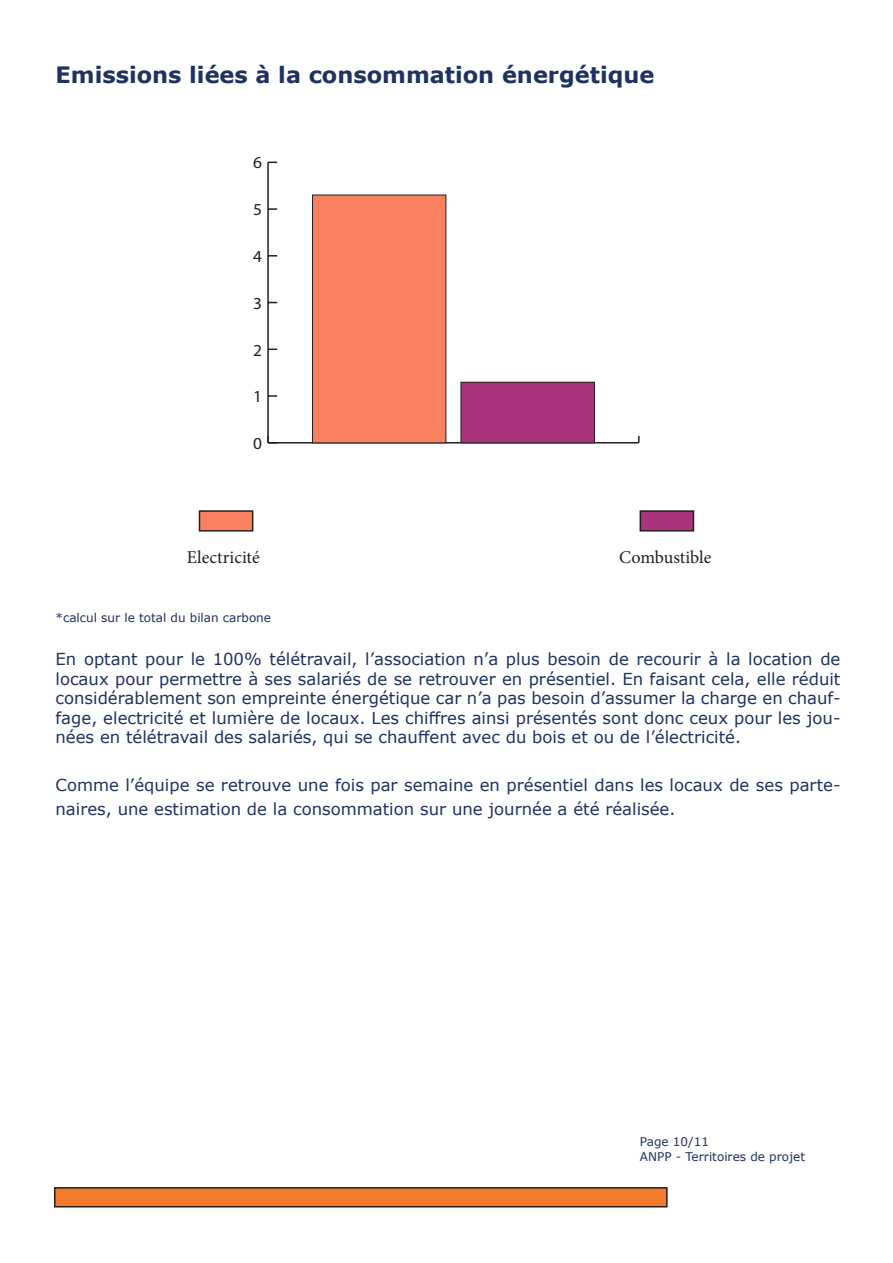
<style>
.page{position:relative;width:893px;height:1263px;background:#fff}
.page>*{position:absolute;margin:0;border:0;box-sizing:border-box;transform-origin:0 0}
.t1{font:700 22.5px "Verdana";color:#1d3260}
.t2{font:18px "Minion Pro";color:#231f20}
.t3{font:16.8px "Myriad Pro";color:#231f20}
.t4{font:16.5px/19.5px "Verdana";color:#1d3260;text-align:justify}
.t5{font:12px "Verdana";color:#1d3260}
</style>
<div class="page">
<div style="left:55px;top:1188px;width:612px;height:19px;background:#f47b2c"></div>
<div style="left:54px;top:1187px;width:614px;height:20px;border:2px solid #231f20"></div>
<hr style="left:268px;top:442px;width:371px;height:1px;background:#231f20">
<svg style="left:638px;top:436px;width:2px;height:7px"></svg>
<hr style="left:267px;top:162px;width:2px;height:281px;background:#231f20">
<svg style="left:269px;top:395px;width:8px;height:2px"></svg>
<svg style="left:269px;top:348px;width:8px;height:2px"></svg>
<svg style="left:269px;top:255px;width:8px;height:2px"></svg>
<svg style="left:269px;top:208px;width:8px;height:2px"></svg>
<div style="left:461px;top:382px;width:133px;height:61px;background:#ab337b"></div>
<div style="left:461px;top:382px;width:134px;height:61px;border:1px solid #231f20"></div>
<div style="left:312px;top:195px;width:134px;height:248px;background:#f9815f"></div>
<div style="left:312px;top:195px;width:134px;height:248px;border:1px solid #231f20"></div>
<div style="left:199px;top:510px;width:54px;height:21px;background:#f9815f;border:2px solid #231f20"></div>
<div style="left:640px;top:510px;width:54px;height:21px;background:#ab337b;border:2px solid #231f20"></div>
<p class="t1" style="left:56px;top:59px;width:600px">Emissions liées à la consommation énergétique</p>
<p class="t3" style="left:253px;top:152px;width:10px">6</p>
<p class="t3" style="left:253px;top:199px;width:10px">5</p>
<p class="t3" style="left:253px;top:246px;width:10px">4</p>
<p class="t3" style="left:253px;top:293px;width:10px">3</p>
<p class="t3" style="left:253px;top:340px;width:10px">2</p>
<p class="t3" style="left:253px;top:386px;width:10px">1</p>
<p class="t3" style="left:253px;top:433px;width:10px">0</p>
<p class="t2" style="left:187px;top:546px;width:74px">Electricité</p>
<p class="t2" style="left:619px;top:546px;width:94px">Combustible</p>
<p class="t5" style="left:56px;top:609px;width:217px">*calcul sur le total du bilan carbone</p>
<p class="t4" style="left:56px;top:649px;width:786px">En optant pour le 100% télétravail, l’association n’a plus besoin de recourir à la location de locaux pour permettre à ses salariés de se retrouver en présentiel. En faisant cela, elle réduit considérablement son empreinte énergétique car n’a pas besoin d’assumer la charge en chauf&shy;fage, electricité et lumière de locaux. Les chiffres ainsi présentés sont donc ceux pour les jou&shy;nées en télétravail des salariés, qui se chauffent avec du bois et ou de l’électricité.</p>
<p class="t4" style="left:56px;top:773px;width:786px;line-height:24px">Comme l’équipe se retrouve une fois par semaine en présentiel dans les locaux de ses parte&shy;naires, une estimation de la consommation sur une journée a été réalisée.</p>
<p class="t5" style="left:640px;top:1133px;width:70px">Page 10/11</p>
<p class="t5" style="left:640px;top:1148px;width:167px">ANPP - Territoires de projet</p>
</div>
